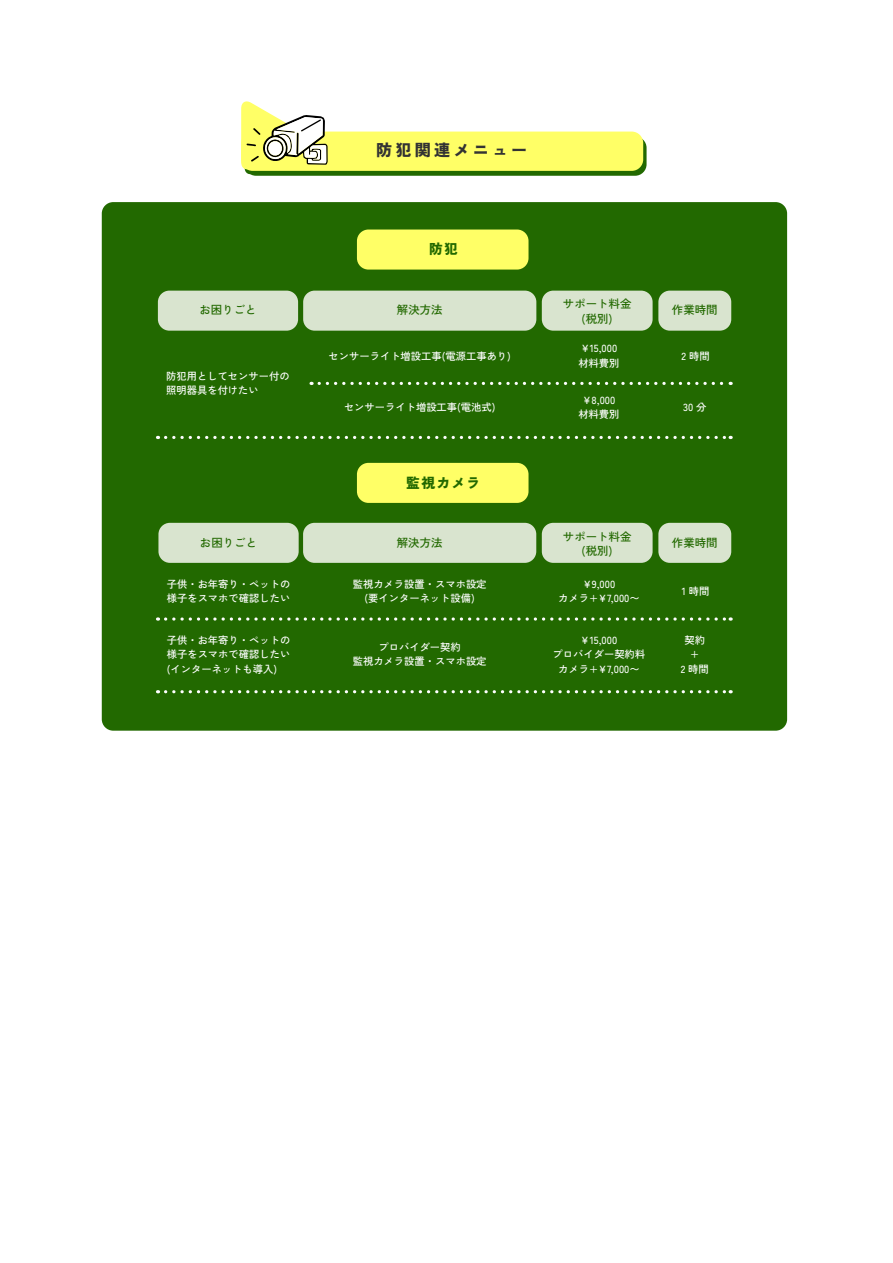
<style>
.page{position:relative;width:893px;height:1263px;background:#fff}
.page>*{position:absolute;margin:0;border:0;box-sizing:border-box;transform-origin:0 0}
.t1{font:900 16.05px "Zen Kaku Gothic New";letter-spacing:.2em;color:#333}
.t2{font:900 13.65px "Zen Kaku Gothic New";letter-spacing:.1em;color:#226900}
.t3{font:500 11.4px/14.2px "Zen Kaku Gothic New";color:#226900;text-align:center}
.t4{font:500 10.35px/14.2px "Zen Kaku Gothic New";color:#fff;text-align:center}
</style>
<div class="page">
<div style="left:102px;top:202px;width:685px;height:529px;background:#226900;border-radius:11px"></div>
<svg style="left:319px;top:382px;width:412px;height:3px"></svg>
<svg style="left:166px;top:436px;width:565px;height:3px"></svg>
<div style="left:357px;top:229px;width:171px;height:41px;background:#ff6;border-radius:11px"></div>
<div style="left:245px;top:136px;width:402px;height:40px;background:#226900;border-radius:11px"></div>
<div style="left:241px;top:132px;width:402px;height:39px;background:#ff6;border-radius:11px"></div>
<div style="left:158px;top:291px;width:140px;height:40px;background:#d9e4cf;border-radius:11px"></div>
<div style="left:303px;top:291px;width:233px;height:40px;background:#d9e4cf;border-radius:11px"></div>
<div style="left:542px;top:291px;width:111px;height:40px;background:#d9e4cf;border-radius:11px"></div>
<div style="left:658px;top:291px;width:73px;height:40px;background:#d9e4cf;border-radius:11px"></div>
<svg style="left:241px;top:101px;width:87px;height:75px"></svg>
<svg style="left:166px;top:617px;width:565px;height:4px"></svg>
<svg style="left:166px;top:690px;width:565px;height:3px"></svg>
<div style="left:357px;top:463px;width:171px;height:40px;background:#ff6;border-radius:11px"></div>
<div style="left:158px;top:523px;width:141px;height:40px;background:#d9e4cf;border-radius:11px"></div>
<div style="left:303px;top:523px;width:233px;height:40px;background:#d9e4cf;border-radius:11px"></div>
<div style="left:542px;top:523px;width:111px;height:40px;background:#d9e4cf;border-radius:11px"></div>
<div style="left:658px;top:523px;width:73px;height:40px;background:#d9e4cf;border-radius:11px"></div>
<h1 class="t1" style="left:376px;top:140px;width:153px">防犯関連メニュー</h1>
<h2 class="t2" style="left:429px;top:240px;width:30px">防犯</h2>
<p class="t3" style="left:199px;top:303px;width:59px">お困りごと</p>
<p class="t3" style="left:397px;top:303px;width:47px">解決方法</p>
<p class="t3" style="left:563px;top:297px;width:70px">サポート料金(税別)</p>
<p class="t3" style="left:672px;top:303px;width:47px">作業時間</p>
<p class="t4" style="left:166px;top:369px;width:125px;text-align:left">防犯用としてセンサー付の照明器具を付けたい</p>
<p class="t4" style="left:329px;top:348px;width:184px">センサーライト増設工事(電源工事あり)</p>
<p class="t4" style="left:344px;top:400px;width:153px">センサーライト増設工事(電池式)</p>
<h2 class="t2" style="left:406px;top:474px;width:76px">監視カメラ</h2>
<p class="t4" style="left:578px;top:341px;width:43px;text-align:left">¥15,000材料費別</p>
<p class="t4" style="left:682px;top:348px;width:30px">2 時間</p>
<p class="t4" style="left:578px;top:393px;width:43px">¥8,000材料費別</p>
<p class="t4" style="left:683px;top:400px;width:25px">30 分</p>
<p class="t3" style="left:200px;top:535px;width:59px">お困りごと</p>
<p class="t3" style="left:397px;top:535px;width:47px">解決方法</p>
<p class="t3" style="left:563px;top:529px;width:70px">サポート料金(税別)</p>
<p class="t3" style="left:672px;top:535px;width:47px">作業時間</p>
<p class="t4" style="left:167px;top:577px;width:125px;text-align:left">子供・お年寄り・ペットの様子をスマホで確認したい</p>
<p class="t4" style="left:167px;top:633px;width:125px;text-align:justify">子供・お年寄り・ペットの様子をスマホで確認したい(インターネットも導入)</p>
<p class="t4" style="left:353px;top:577px;width:135px">監視カメラ設置・スマホ設定(要インターネット設備)</p>
<p class="t4" style="left:353px;top:640px;width:135px">プロバイダー契約<br>監視カメラ設置・スマホ設定</p>
<p class="t4" style="left:558px;top:577px;width:83px">¥9,000<br>カメラ+¥7,000〜</p>
<p class="t4" style="left:682px;top:584px;width:29px">1 時間</p>
<p class="t4" style="left:553px;top:633px;width:94px">¥15,000<br>プロバイダー契約料カメラ+¥7,000〜</p>
<p class="t4" style="left:681px;top:633px;width:30px">契約+<br>2 時間</p>
</div>
